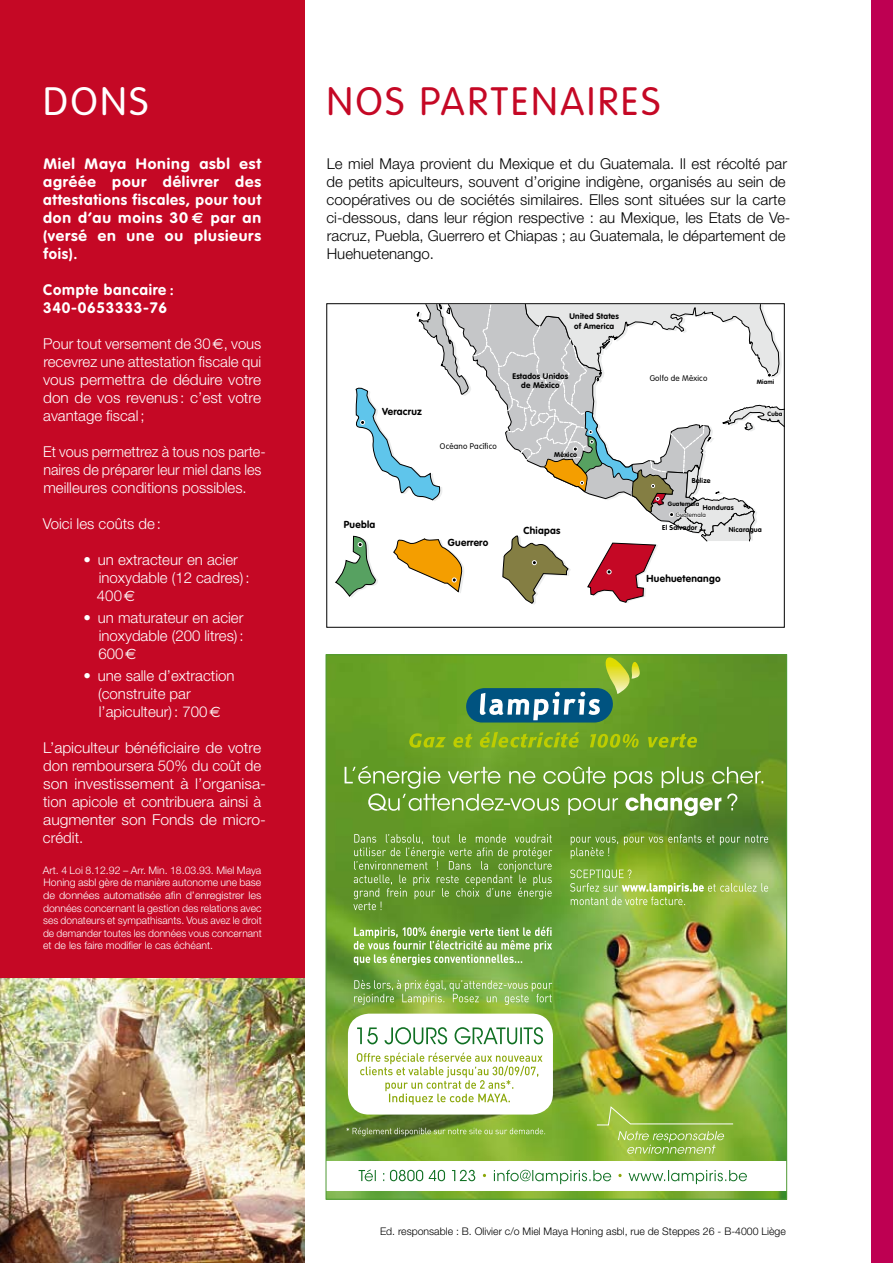
<style>
.page{position:relative;width:893px;height:1263px;background:#fff}
.page>*{position:absolute;margin:0;border:0;box-sizing:border-box;transform-origin:0 0}
.t1{font:300 39px "VAG Rounded";letter-spacing:.075em;color:#c50825}
.t2{font:300 39px "VAG Rounded";color:#fff}
.t3{font:300 15px/18px "Helvetica Neue";color:#fff}
.t4{font:300 15px/18px "Helvetica Neue";color:#000}
.t5{font:700 15px/18px "VAG Rounded";letter-spacing:.05em;color:#fff;text-align:justify;scale:1.05 1}
.t6{font:300 15px/18px "Helvetica Neue";color:#fff;scale:.96 1}
.t7{font:700 15px/18px "VAG Rounded";letter-spacing:.05em;color:#fff}
.t8{font:300 10.5px/12.6px "Helvetica Neue";color:#fff;text-align:justify}
.t9{font:300 10.5px "Helvetica Neue";color:#000}
.t10{font:700 10.05px "VAG Rounded";letter-spacing:.025em;color:#000}
.t11{font:700 8.1px/9.8px "VAG Rounded";letter-spacing:.025em;color:#000;text-align:center}
.t12{font:300 8.1px "VAG Rounded";letter-spacing:.025em;color:#000}
.t13{font:700 6.9px "VAG Rounded";letter-spacing:.025em;color:#000}
.t14{font:700 6.15px "VAG Rounded";letter-spacing:.025em;color:#000}
.t15{font:300 6.15px "VAG Rounded";letter-spacing:.025em;color:#000}
.s1{font-family:"Euro Sans"}
.s2{font-family:"Euro Sans";font-weight:400}
</style>
<div class="page">
<div style="left:0;top:0;width:305px;height:1263px;background:#c50825"></div>
<svg style="left:335px;top:304px;width:449px;height:323px"></svg>
<img style="left:0;top:978px;width:305px;height:285px">
<div style="left:872px;top:0;width:21px;height:1263px;background:#be0052"></div>
<img style="left:328px;top:656px;width:457px;height:541px">
<div style="left:326px;top:1161px;width:461px;height:29px;background:#fff"></div>
<div style="left:348px;top:1014px;width:205px;height:100px;background:#fff;border-radius:21px"></div>
<svg style="left:596px;top:1106px;width:138px;height:48px"></svg>
<svg style="left:466px;top:657px;width:174px;height:65px"></svg>
<svg style="left:409px;top:732px;width:288px;height:16px"></svg>
<svg style="left:345px;top:766px;width:418px;height:50px"></svg>
<svg style="left:353px;top:834px;width:199px;height:76px"></svg>
<svg style="left:354px;top:927px;width:198px;height:38px"></svg>
<svg style="left:354px;top:980px;width:198px;height:25px"></svg>
<svg style="left:571px;top:834px;width:197px;height:25px"></svg>
<svg style="left:570px;top:869px;width:198px;height:36px"></svg>
<svg style="left:357px;top:1027px;width:186px;height:17px"></svg>
<svg style="left:357px;top:1052px;width:185px;height:53px"></svg>
<svg style="left:346px;top:1127px;width:199px;height:9px"></svg>
<svg style="left:359px;top:1169px;width:116px;height:12px"></svg>
<svg style="left:494px;top:1170px;width:117px;height:14px"></svg>
<svg style="left:618px;top:1174px;width:4px;height:3px"></svg>
<svg style="left:628px;top:1170px;width:119px;height:14px"></svg>
<h1 class="t2" style="left:43px;top:79px;width:106px">DONS</h1>
<p class="t5" style="left:43px;top:155px;width:209px">Miel Maya Honing asbl est agréée pour délivrer des attestations fiscales, pour tout don d’au moins 30 <span class="s1">€</span> par an (versé en une ou plusieurs fois).</p>
<p class="t7" style="left:43px;top:281px;width:132px">Compte bancaire :<br>340-0653333-76</p>
<p class="t3" style="left:43px;top:334px;width:220px;text-align:justify">Pour tout versement de 30<span class="s2">€</span>, vous recevrez une attestation fiscale qui vous permettra de déduire votre don de vos revenus : c’est votre avantage fiscal;</p>
<p class="t6" style="left:43px;top:442px;width:233px">Et vous permettrez à tous nos parte&shy;naires de préparer leur miel dans les meilleures conditions possibles.</p>
<p class="t3" style="left:43px;top:514px;width:120px">Voici les coûts de:</p>
<p class="t3" style="left:97px;top:550px;width:154px;text-indent:-13px">• un extracteur en acier inoxydable (12 cadres):<br>400<span class="s2">€</span></p>
<p class="t3" style="left:98px;top:608px;width:147px;text-align:justify;text-indent:-15px">• un maturateur en acier inoxydable (200 litres):<br>600<span class="s2">€</span></p>
<p class="t3" style="left:98px;top:666px;width:138px;text-indent:-15px">• une salle d’extraction (construite par l’apiculteur): 700<span class="s2">€</span></p>
<p class="t3" style="left:43px;top:738px;width:225px">L’apiculteur bénéficiaire de votre don remboursera 50% du coût de son investissement à l’organisa&shy;tion apicole et contribuera ainsi à augmenter son Fonds de micro&shy;crédit.</p>
<p class="t8" style="left:43px;top:863px;width:220px">Art. 4 Loi 8.12.92 – Arr. Min. 18.03.93. Miel Maya Honing asbl gère de manière autonome une base de données automatisée afin d’enregistrer les données concernant la gestion des relations avec ses donateurs et sympathisants. Vous avez le droit de demander toutes les données vous concernant et de les faire modifier le cas échéant.</p>
<h1 class="t1" style="left:327px;top:79px;width:335px">NOS PARTENAIRES</h1>
<p class="t4" style="left:326px;top:154px;width:465px">Le miel Maya provient du Mexique et du Guatemala. Il est récolté par de petits apiculteurs, souvent d’origine indigène, organisés au sein de coopératives ou de sociétés similaires. Elles sont situées sur la carte ci-dessous, dans leur région respective : au Mexique, les Etats de Ve&shy;racruz, Puebla, Guerrero et Chiapas ; au Guatemala, le département de Huehuetenango.</p>
<p class="t10" style="left:382px;top:406px;width:41px">Veracruz</p>
<p class="t11" style="left:570px;top:312px;width:51px">United States of America</p>
<p class="t11" style="left:512px;top:371px;width:58px">Estados Unidos de México</p>
<p class="t12" style="left:440px;top:442px;width:59px">Océano Pacífico</p>
<p class="t13" style="left:554px;top:450px;width:24px">México</p>
<p class="t10" style="left:344px;top:519px;width:33px">Puebla</p>
<p class="t10" style="left:448px;top:536px;width:42px">Guerrero</p>
<p class="t10" style="left:523px;top:524px;width:38px">Chiapas</p>
<p class="t12" style="left:650px;top:373px;width:59px">Golfo de México</p>
<p class="t14" style="left:757px;top:378px;width:19px">Miami</p>
<p class="t14" style="left:767px;top:410px;width:16px">Cuba</p>
<p class="t13" style="left:692px;top:476px;width:20px">Belize</p>
<p class="t14" style="left:668px;top:500px;width:33px">Guatemala</p>
<p class="t15" style="left:676px;top:511px;width:32px">Guatemala</p>
<p class="t13" style="left:703px;top:503px;width:32px">Honduras</p>
<p class="t13" style="left:662px;top:523px;width:36px">El Salvador</p>
<p class="t13" style="left:729px;top:526px;width:34px">Nicaragua</p>
<p class="t10" style="left:647px;top:573px;width:76px">Huehuetenango</p>
<p class="t9" style="left:380px;top:1225px;width:407px">Ed. responsable : B. Olivier c/o Miel Maya Honing asbl, rue de Steppes 26 - B-4000 Liège</p>
</div>
